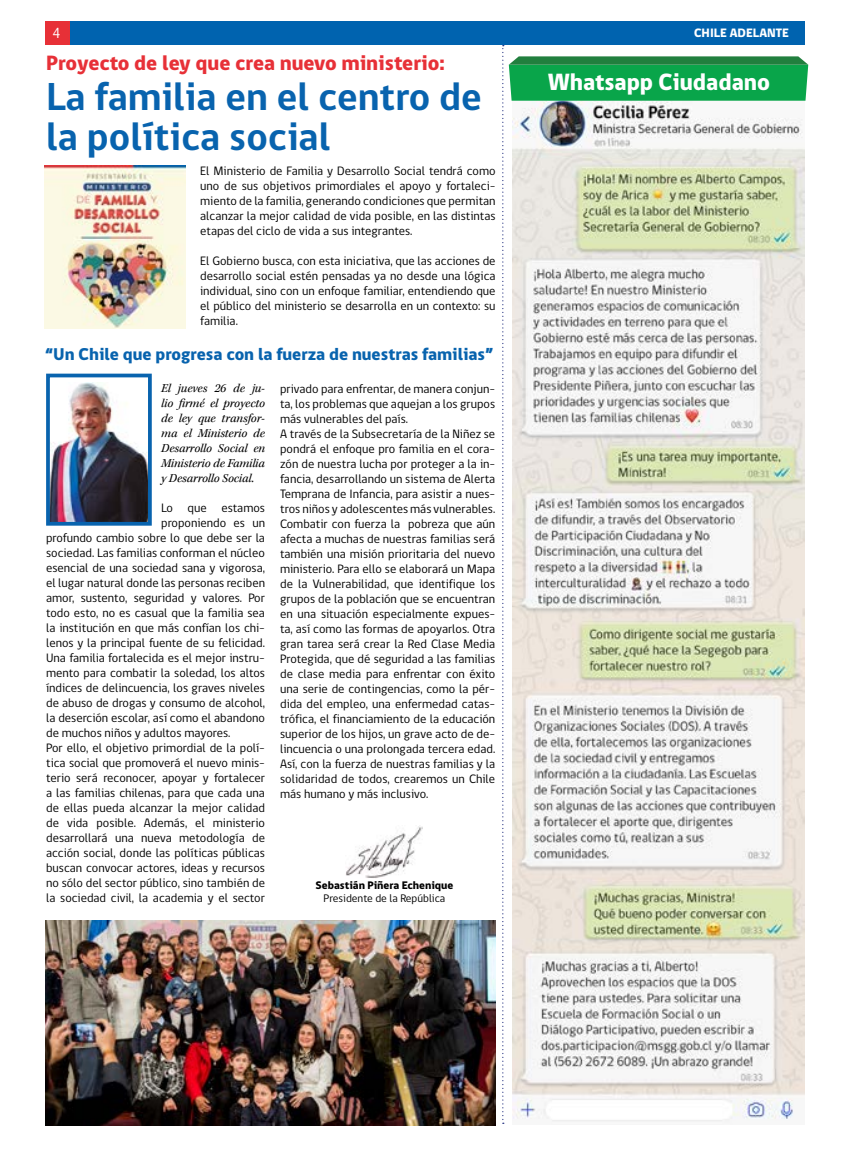
<style>
.page{position:relative;width:851px;height:1170px;background:#fff}
.page>*{position:absolute;margin:0;border:0;box-sizing:border-box;transform-origin:0 0}
.t1{font:700 40px/40px "gob CL";color:#0863ae}
.t2{font:800 24.12px "gob CL";color:#fff}
.t3{font:800 21.25px "gob CL";color:#e73037}
.t4{font:800 17.5px "gob CL";color:#0863ae}
.t5{font:15px "gob CL";color:#fff}
.t6{font:12.5px/15px "gob CL";color:#000;text-align:justify}
.t7{font:italic 12.5px/15px "Kepler Std";letter-spacing:-.01em;color:#000;text-align:justify}
.t8{font:800 12.5px "gob CL";color:#fff}
.t9{font:800 11.25px "gob CL";color:#000}
.t10{font:11.25px "gob CL";color:#000}
</style>
<div class="page">
<img style="left:346px;top:826px;width:77px;height:52px">
<svg style="left:502px;top:45px;width:306px;height:1078px"></svg>
<div style="left:46px;top:21px;width:759px;height:24px;background:#0063af"></div>
<div style="left:46px;top:21px;width:24px;height:24px;background:#e73037"></div>
<img style="left:51px;top:382px;width:96px;height:138px">
<div style="left:46px;top:373px;width:106px;height:152px;border:4px solid #0863ae"></div>
<img style="left:45px;top:920px;width:451px;height:204px">
<img style="left:45px;top:166px;width:140px;height:162px">
<p class="t5" style="left:52px;top:23px;width:10px">4</p>
<p class="t8" style="left:694px;top:24px;width:96px">CHILE ADELANTE</p>
<h3 class="t3" style="left:46px;top:49px;width:400px">Proyecto de ley que crea nuevo ministerio:</h3>
<h1 class="t1" style="left:46px;top:78px;width:437px">La familia en el centro de la política social</h1>
<h2 class="t2" style="left:548px;top:66px;width:223px">Whatsapp Ciudadano</h2>
<p class="t6" style="left:200px;top:163px;width:297px">El Ministerio de Familia y Desarrollo Social tendrá como uno de sus objetivos primordiales el apoyo y fortaleci&shy;miento de la familia, generando condiciones que permitan alcanzar la mejor calidad de vida posible, en las distintas etapas del ciclo de vida a sus integrantes.</p>
<p class="t6" style="left:200px;top:253px;width:297px">El Gobierno busca, con esta iniciativa, que las acciones de desarrollo social estén pensadas ya no desde una lógica individual, sino con un enfoque familiar, entendiendo que el público del ministerio se desarrolla en un contexto: su familia.</p>
<h3 class="t4" style="left:45px;top:342px;width:450px">“Un Chile que progresa con la fuerza de nuestras familias”</h3>
<p class="t7" style="left:161px;top:381px;width:105px">El jueves 26 de ju&shy;lio firmé el proyecto de ley que transfor&shy;ma el Ministerio de Desarrollo Social en Ministerio de Familia y Desarrollo Social.</p>
<p class="t6" style="left:161px;top:501px;width:105px">Lo que estamos</p>
<p class="t6" style="left:161px;top:516px;width:105px">proponiendo es un</p>
<p class="t6" style="left:46px;top:531px;width:220px">profundo cambio sobre lo que debe ser la</p>
<p class="t6" style="left:46px;top:546px;width:220px">sociedad. Las familias conforman el núcleo</p>
<p class="t6" style="left:46px;top:561px;width:220px">esencial de una sociedad sana y vigorosa,</p>
<p class="t6" style="left:46px;top:576px;width:220px">el lugar natural donde las personas reciben</p>
<p class="t6" style="left:46px;top:591px;width:220px">amor, sustento, seguridad y valores. Por</p>
<p class="t6" style="left:46px;top:606px;width:220px">todo esto, no es casual que la familia sea</p>
<p class="t6" style="left:46px;top:621px;width:220px">la institución en que más confían los chi-</p>
<p class="t6" style="left:46px;top:636px;width:220px">lenos y la principal fuente de su felicidad.</p>
<p class="t6" style="left:46px;top:651px;width:220px">Una familia fortalecida es el mejor instru-</p>
<p class="t6" style="left:46px;top:666px;width:220px">mento para combatir la soledad, los altos</p>
<p class="t6" style="left:46px;top:681px;width:220px">índices de delincuencia, los graves niveles</p>
<p class="t6" style="left:46px;top:696px;width:220px">de abuso de drogas y consumo de alcohol,</p>
<p class="t6" style="left:46px;top:711px;width:220px">la deserción escolar, así como el abandono</p>
<p class="t6" style="left:46px;top:726px;width:186px">de muchos niños y adultos mayores.</p>
<p class="t6" style="left:46px;top:741px;width:220px">Por ello, el objetivo primordial de la polí-</p>
<p class="t6" style="left:46px;top:756px;width:220px">tica social que promoverá el nuevo minis-</p>
<p class="t6" style="left:46px;top:771px;width:220px">terio será reconocer, apoyar y fortalecer</p>
<p class="t6" style="left:46px;top:786px;width:220px">a las familias chilenas, para que cada una</p>
<p class="t6" style="left:46px;top:801px;width:220px">de ellas pueda alcanzar la mejor calidad</p>
<p class="t6" style="left:46px;top:816px;width:220px">de vida posible. Además, el ministerio</p>
<p class="t6" style="left:46px;top:831px;width:220px">desarrollará una nueva metodología de</p>
<p class="t6" style="left:46px;top:846px;width:220px">acción social, donde las políticas públicas</p>
<p class="t6" style="left:46px;top:861px;width:220px">buscan convocar actores, ideas y recursos</p>
<p class="t6" style="left:46px;top:876px;width:220px">no sólo del sector público, sino también de</p>
<p class="t6" style="left:46px;top:891px;width:220px">la sociedad civil, la academia y el sector</p>
<p class="t6" style="left:280px;top:381px;width:217px;text-align:left">privado para enfrentar, de manera conjun&shy;ta, los problemas que aquejan a los grupos más vulnerables del país.<br>A través de la Subsecretaría de la Niñez se pondrá el enfoque pro familia en el cora&shy;zón de nuestra lucha por proteger a la in&shy;fancia, desarrollando un sistema de Alerta Temprana de Infancia, para asistir a nues&shy;tros niños y adolescentes más vulnerables.<br>Combatir con fuerza la pobreza que aún afecta a muchas de nuestras familias será también una misión prioritaria del nuevo ministerio. Para ello se elaborará un Mapa de la Vulnerabilidad, que identifique los grupos de la población que se encuentran en una situación especialmente expues&shy;ta, así como las formas de apoyarlos. Otra gran tarea será crear la Red Clase Media Protegida, que dé seguridad a las familias de clase media para enfrentar con éxito una serie de contingencias, como la pér&shy;dida del empleo, una enfermedad catas&shy;trófica, el financiamiento de la educación superior de los hijos, un grave acto de de&shy;lincuencia o una prolongada tercera edad.<br>Así, con la fuerza de nuestras familias y la solidaridad de todos, crearemos un Chile más humano y más inclusivo.</p>
<p class="t9" style="left:315px;top:877px;width:139px">Sebastián Piñera Echenique</p>
<p class="t10" style="left:323px;top:890px;width:123px">Presidente de la República</p>
</div>
